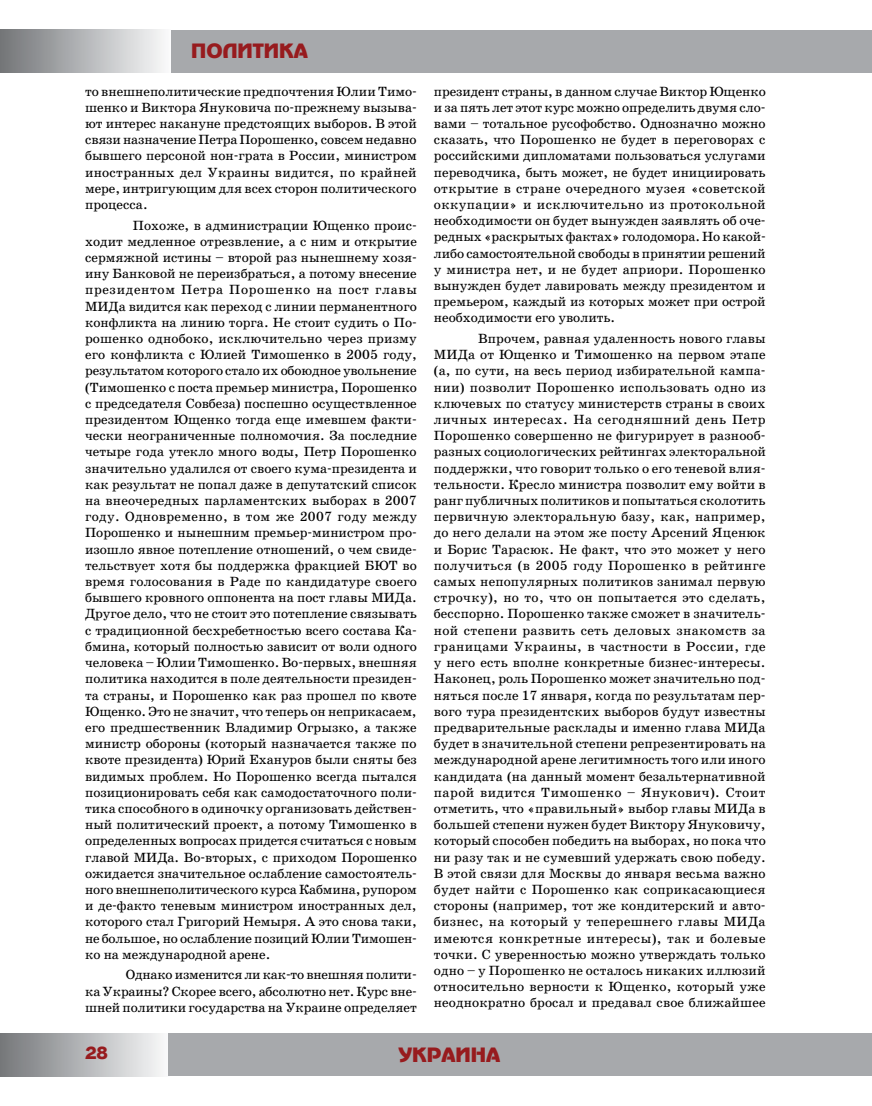
<style>
.page{position:relative;width:872px;height:1106px;background:#fff}
.page>*{position:absolute;margin:0;border:0;box-sizing:border-box;transform-origin:0 0}
.t1{font:19.5px "Adver Gothic";color:#971b1e}
.t2{font:16.5px "Adver Gothic";color:#971b1e}
.t3{font:13.5px/16.2px "School Book C";color:#000;text-align:justify}
</style>
<div class="page">
<div style="left:0;top:1033px;width:170px;height:43px;background:linear-gradient(to right,#747679,#f9fafb)"></div>
<div style="left:168px;top:1033px;width:704px;height:43px;background:#a7a9ac"></div>
<div style="left:168px;top:30px;width:704px;height:42px;background:#a7a9ac"></div>
<div style="left:0;top:30px;width:170px;height:42px;background:linear-gradient(to right,#727477,#f9fafb)"></div>
<h1 class="t1" style="left:191px;top:40px;width:118px">политика</h1>
<p class="t3" style="left:85px;top:83px;width:333px">то внешнеполитические предпочтения Юлии Тимо&shy;шенко и Виктора Януковича по-прежнему вызыва&shy;ют интерес накануне предстоящих выборов. В этой связи назначение Петра Порошенко, совсем недавно бывшего персоной нон-грата в России, министром иностранных дел Украины видится, по крайней мере, интригующим для всех сторон политического процесса.</p>
<p class="t3" style="left:85px;top:217px;width:333px;text-indent:48px">Похоже, в администрации Ющенко проис&shy;ходит медленное отрезвление, а с ним и открытие сермяжной истины – второй раз нынешнему хозя&shy;ину Банковой не переизбраться, а потому внесение президентом Петра Порошенко на пост главы МИДа видится как переход с линии перманентного конфликта на линию торга. Не стоит судить о По&shy;рошенко однобоко, исключительно через призму его конфликта с Юлией Тимошенко в 2005 году, результатом которого стало их обоюдное увольнение (Тимошенко с поста премьер министра, Порошенко с председателя Совбеза) поспешно осуществленное президентом Ющенко тогда еще имевшем факти&shy;чески неограниченные полномочия. За последние четыре года утекло много воды, Петр Порошенко значительно удалился от своего кума-президента и как результат не попал даже в депутатский список на внеочередных парламентских выборах в 2007 году. Одновременно, в том же 2007 году между Порошенко и нынешним премьер-министром про&shy;изошло явное потепление отношений, о чем свиде&shy;тельствует хотя бы поддержка фракцией БЮТ во время голосования в Раде по кандидатуре своего бывшего кровного оппонента на пост главы МИДа.<br>Другое дело, что не стоит это потепление связывать с традиционной бесхребетностью всего состава Ка&shy;бмина, который полностью зависит от воли одного человека – Юлии Тимошенко. Во-первых, внешняя политика находится в поле деятельности президен&shy;та страны, и Порошенко как раз прошел по квоте Ющенко. Это не значит, что теперь он неприкасаем, его предшественник Владимир Огрызко, а также министр обороны (который назначается также по квоте президента) Юрий Ехануров были сняты без видимых проблем. Но Порошенко всегда пытался позиционировать себя как самодостаточного поли&shy;тика способного в одиночку организовать действен&shy;ный политический проект, а потому Тимошенко в определенных вопросах придется считаться с новым главой МИДа. Во-вторых, с приходом Порошенко ожидается значительное ослабление самостоятель&shy;ного внешнеполитического курса Кабмина, рупором и де-факто теневым министром иностранных дел, которого стал Григорий Немыря. А это снова таки, не большое, но ослабление позиций Юлии Тимошен&shy;ко на международной арене.</p>
<p class="t3" style="left:85px;top:966px;width:333px;text-indent:41px">Однако изменится ли как-то внешняя полити&shy;ка Украины? Скорее всего, абсолютно нет. Курс вне&shy;шней политики государства на Украине определяет</p>
<p class="t3" style="left:434px;top:83px;width:333px">президент страны, в данном случае Виктор Ющенко и за пять лет этот курс можно определить двумя сло&shy;вами – тотальное русофобство. Однозначно можно сказать, что Порошенко не будет в переговорах с российскими дипломатами пользоваться услугами переводчика, быть может, не будет инициировать открытие в стране очередного музея «советской оккупации» и исключительно из протокольной необходимости он будет вынужден заявлять об оче&shy;редных «раскрытых фактах» голодомора. Но какой&shy;либо самостоятельной свободы в принятии решений у министра нет, и не будет априори. Порошенко вынужден будет лавировать между президентом и премьером, каждый из которых может при острой необходимости его уволить.</p>
<p class="t3" style="left:434px;top:330px;width:333px;text-indent:44px">Впрочем, равная удаленность нового главы МИДа от Ющенко и Тимошенко на первом этапе (а, по сути, на весь период избирательной кампа&shy;нии) позволит Порошенко использовать одно из ключевых по статусу министерств страны в своих личных интересах. На сегодняшний день Петр Порошенко совершенно не фигурирует в разнооб&shy;разных социологических рейтингах электоральной поддержки, что говорит только о его теневой влия&shy;тельности. Кресло министра позволит ему войти в ранг публичных политиков и попытаться сколотить первичную электоральную базу, как, например, до него делали на этом же посту Арсений Яценюк и Борис Тарасюк. Не факт, что это может у него получиться (в 2005 году Порошенко в рейтинге самых непопулярных политиков занимал первую строчку), но то, что он попытается это сделать, бесспорно. Порошенко также сможет в значитель&shy;ной степени развить сеть деловых знакомств за границами Украины, в частности в России, где у него есть вполне конкретные бизнес-интересы.<br>Наконец, роль Порошенко может значительно под&shy;няться после 17 января, когда по результатам пер&shy;вого тура президентских выборов будут известны предварительные расклады и именно глава МИДа будет в значительной степени репрезентировать на международной арене легитимность того или иного кандидата (на данный момент безальтернативной парой видится Тимошенко – Янукович). Стоит отметить, что «правильный» выбор главы МИДа в большей степени нужен будет Виктору Януковичу, который способен победить на выборах, но пока что ни разу так и не сумевший удержать свою победу.<br>В этой связи для Москвы до января весьма важно будет найти с Порошенко как соприкасающиеся стороны (например, тот же кондитерский и авто&shy;бизнес, на который у теперешнего главы МИДа имеются конкретные интересы), так и болевые точки. С уверенностью можно утверждать только одно – у Порошенко не осталось никаких иллюзий относительно верности к Ющенко, который уже неоднократно бросал и предавал свое ближайшее</p>
<p class="t2" style="left:85px;top:1044px;width:23px">28</p>
<h1 class="t1" style="left:398px;top:1044px;width:103px">Украина</h1>
</div>
